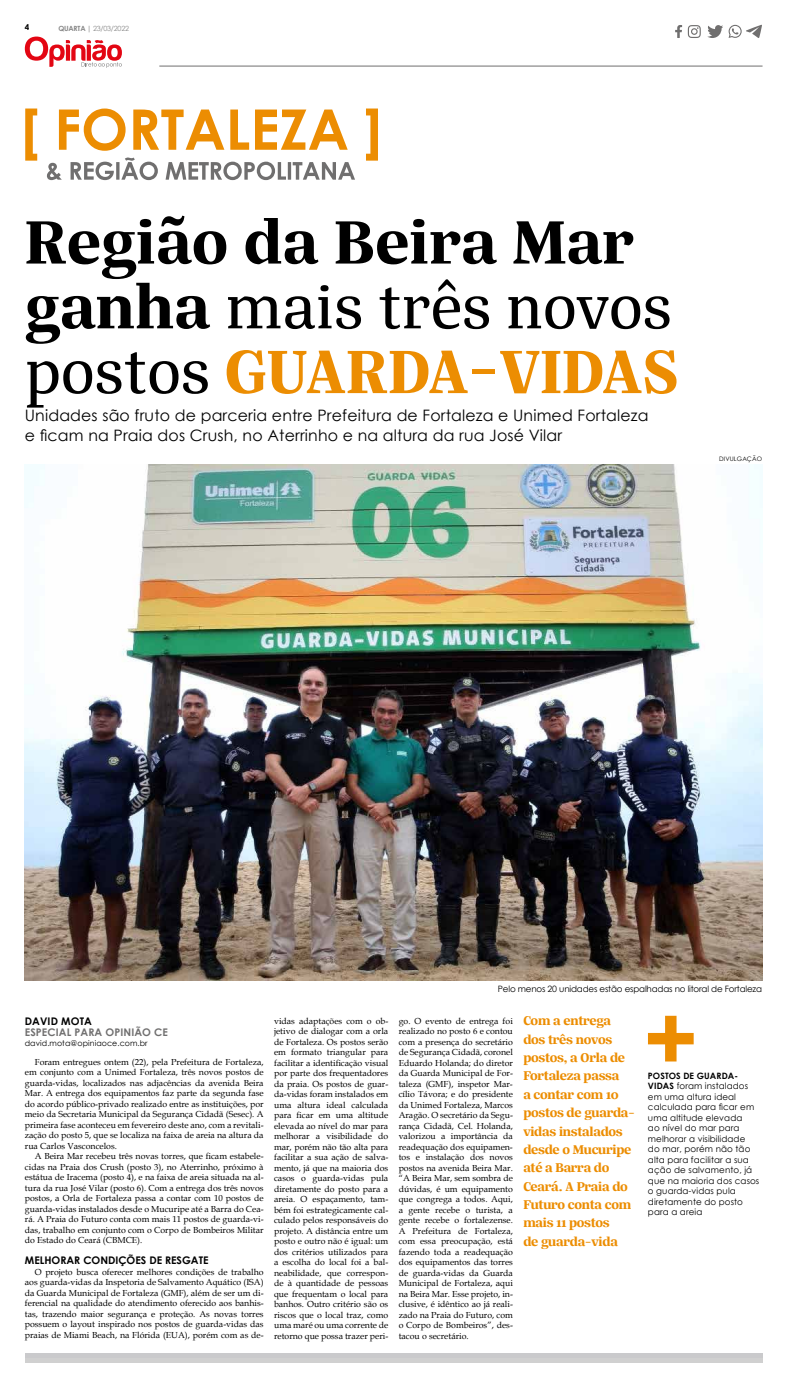
<style>
.page{position:relative;width:787px;height:1389px;background:#fff}
.page>*{position:absolute;margin:0;border:0;box-sizing:border-box;transform-origin:0 0}
.t1{font:700 66.5px/64.8px "Silva Text";color:#000}
.t2{font:15.75px/19.2px "Century Gothic";letter-spacing:.01em;color:#000}
.t3{font:700 14px/18.4px "Silva Text";letter-spacing:-.02em;color:#ec8d02}
.t4{font:700 10.5px "Century Gothic";color:#000}
.t5{font:700 10.5px "Century Gothic";letter-spacing:.01em;color:#706f6f}
.t6{font:8.75px/10.5px "Book Antiqua";color:#000;text-align:justify}
.t7{font:8.75px/10.5px "Century Gothic";letter-spacing:.01em;color:#000}
.t8{font:8.75px "Century Gothic";letter-spacing:-.02em;color:#000}
.t9{font:700 8.05px "Century Gothic";color:#000}
.t10{font:7.88px "Century Gothic";letter-spacing:.01em;color:#000}
.t11{font:7.17px "Century Gothic";letter-spacing:-.03em;color:#878787}
.t12{font:6.12px "Century Gothic";letter-spacing:.02em;color:#000}
.s1{font-weight:700}
.s2{font-weight:400}
.s3{color:#ec8d02}
</style>
<div class="page">
<hr style="left:159px;top:66px;width:603px;height:1px;background:#706f6f">
<svg style="left:25px;top:37px;width:97px;height:31px"></svg>
<svg style="left:687px;top:25px;width:13px;height:13px"></svg>
<svg style="left:675px;top:25px;width:6px;height:13px"></svg>
<svg style="left:707px;top:25px;width:54px;height:13px"></svg>
<div style="left:25px;top:1358px;width:736px;height:5px;background:#d0d0d0"></div>
<div style="left:25px;top:1353px;width:736px;height:5px;background:#cacacc"></div>
<svg style="left:25px;top:109px;width:353px;height:71px"></svg>
<img style="left:25px;top:464px;width:736px;height:516px">
<svg style="left:648px;top:1016px;width:45px;height:45px"></svg>
<p class="t9" style="left:25px;top:21px;width:6px">4</p>
<p class="t11" style="left:58px;top:23px;width:72px"><span class="s1">QUARTA |</span> 23/03/2022</p>
<h1 class="t1" style="left:25px;top:210px;width:654px">Região da Beira Mar ganha <span class="s2">mais três novos postos</span> <span class="s3">GUARDA-VIDAS</span></h1>
<h2 class="t2" style="left:25px;top:406px;width:625px">Unidades são fruto de parceria entre Prefeitura de Fortaleza e Unimed Fortaleza e ficam na Praia dos Crush, no Aterrinho e na altura da rua José Vilar</h2>
<p class="t12" style="left:718px;top:454px;width:44px">DIVULGAÇÃO</p>
<p class="t4" style="left:25px;top:1014px;width:69px">DAVID MOTA</p>
<p class="t5" style="left:25px;top:1024px;width:145px">ESPECIAL PARA OPINIÃO CE</p>
<p class="t10" style="left:25px;top:1037px;width:124px">david.mota@opiniaoce.com.br</p>
<p class="t6" style="left:25px;top:1056px;width:240px;text-indent:10px">Foram entregues ontem (22), pela Prefeitura de Fortaleza, em conjunto com a Unimed Fortaleza, três novos postos de guarda-vidas, localizados nas adjacências da avenida Beira Mar. A entrega dos equipamentos faz parte da segunda fase do acordo público-privado realizado entre as instituições, por meio da Secretaria Municipal da Segurança Cidadã (Sesec). A primeira fase aconteceu em fevereiro deste ano, com a revitali&shy;zação do posto 5, que se localiza na faixa de areia na altura da rua Carlos Vasconcelos.</p>
<p class="t6" style="left:25px;top:1151px;width:240px;text-indent:10px">A Beira Mar recebeu três novas torres, que ficam estabele&shy;cidas na Praia dos Crush (posto 3), no Aterrinho, próximo à estátua de Iracema (posto 4), e na faixa de areia situada na al&shy;tura da rua José Vilar (posto 6). Com a entrega dos três novos postos, a Orla de Fortaleza passa a contar com 10 postos de guarda-vidas instalados desde o Mucuripe até a Barra do Cea&shy;rá. A Praia do Futuro conta com mais 11 postos de guarda-vi&shy;das, trabalho em conjunto com o Corpo de Bombeiros Militar do Estado do Ceará (CBMCE).</p>
<p class="t4" style="left:25px;top:1252px;width:185px">MELHORAR CONDIÇÕES DE RESGATE</p>
<p class="t6" style="left:25px;top:1266px;width:240px;text-indent:10px">O projeto busca oferecer melhores condições de trabalho aos guarda-vidas da Inspetoria de Salvamento Aquático (ISA) da Guarda Municipal de Fortaleza (GMF), além de ser um di&shy;ferencial na qualidade do atendimento oferecido aos banhis&shy;tas, trazendo maior segurança e proteção. As novas torres possuem o layout inspirado nos postos de guarda-vidas das praias de Miami Beach, na Flórida (EUA), porém com as de-</p>
<p class="t8" style="left:497px;top:983px;width:266px">Pelo menos 20 unidades estão espalhadas no litoral de Fortaleza</p>
<p class="t6" style="left:274px;top:1016px;width:116px">vidas adaptações com o ob&shy;jetivo de dialogar com a orla de Fortaleza. Os postos serão em formato triangular para facilitar a identificação visual por parte dos frequentadores da praia. Os postos de guar&shy;da-vidas foram instalados em uma altura ideal calculada para ficar em uma altitude elevada ao nível do mar para melhorar a visibilidade do mar, porém não tão alta para facilitar a sua ação de salva&shy;mento, já que na maioria dos casos o guarda-vidas pula diretamente do posto para a areia. O espaçamento, tam&shy;bém foi estrategicamente cal&shy;culado pelos responsáveis do projeto. A distância entre um posto e outro não é igual: um dos critérios utilizados para a escolha do local foi a bal&shy;neabilidade, que correspon&shy;de à quantidade de pessoas que frequentam o local para banhos. Outro critério são os riscos que o local traz, como uma maré ou uma corrente de retorno que possa trazer peri-</p>
<p class="t6" style="left:398px;top:1016px;width:116px">go. O evento de entrega foi realizado no posto 6 e contou com a presença do secretário de Segurança Cidadã, coronel Eduardo Holanda; do diretor da Guarda Municipal de For&shy;taleza (GMF), inspetor Mar&shy;cílio Távora; e do presidente da Unimed Fortaleza, Marcos Aragão. O secretário da Segu&shy;rança Cidadã, Cel. Holanda, valorizou a importância da readequação dos equipamen&shy;tos e instalação dos novos postos na avenida Beira Mar. “A Beira Mar, sem sombra de dúvidas, é um equipamento que congrega a todos. Aqui, a gente recebe o turista, a gente recebe o fortalezense.<br>A Prefeitura de Fortaleza, com essa preocupação, está fazendo toda a readequação dos equipamentos das torres de guarda-vidas da Guarda Municipal de Fortaleza, aqui na Beira Mar. Esse projeto, in&shy;clusive, é idêntico ao já reali&shy;zado na Praia do Futuro, com o Corpo de Bombeiros”, des&shy;tacou o secretário.</p>
<h3 class="t3" style="left:523px;top:1012px;width:113px">Com a entrega dos três novos postos, a Orla de<br>Fortaleza passa<br>a contar com 10 postos de guarda&shy;vidas instalados desde o Mucuripe até a Barra do<br>Ceará. A Praia do<br>Futuro conta com mais 11 postos<br>de guarda-vida</h3>
<p class="t7" style="left:647px;top:1070px;width:113px"><span class="s1">POSTOS DE GUARDA-<br>VIDAS</span> foram instalados em uma altura ideal calculada para ficar em uma altitude elevada<br>ao nível do mar para melhorar a visibilidade do mar, porém não tão alta para facilitar a sua ação de salvamento, já que na maioria dos casos o guarda-vidas pula diretamente do posto para a areia</p>
</div>
